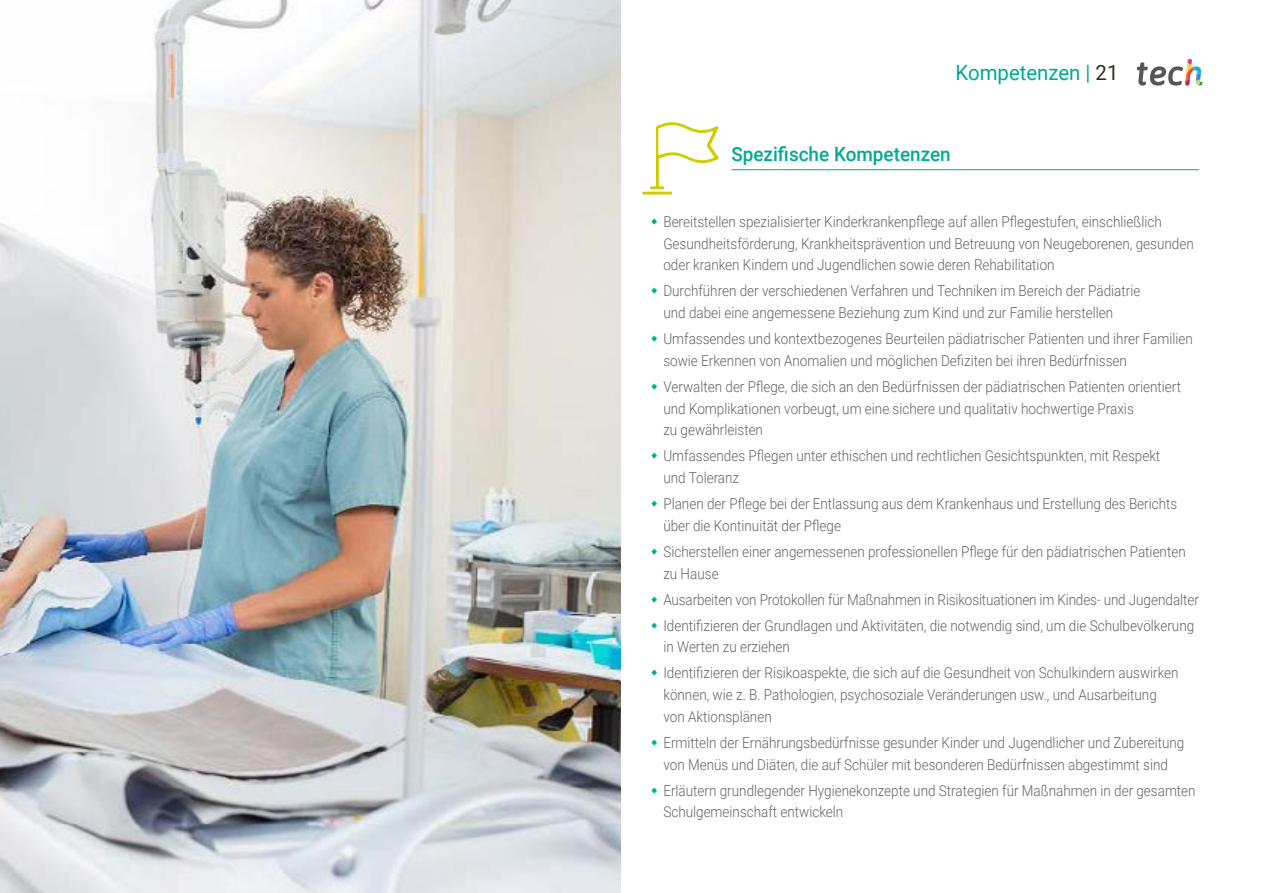
<style>
.page{position:relative;width:1263px;height:893px;background:#fff}
.page>*{position:absolute;margin:0;border:0;box-sizing:border-box;transform-origin:0 0}
.t1{font:21px "Roboto";color:#00a996}
.t2{font:500 19.5px "Roboto";color:#00a996}
.t3{font:300 15px/21.8px "Roboto";color:#61646a;scale:.9 1}
.s1{color:#312e20}
</style>
<div class="page">
<img style="left:0;top:0;width:621px;height:893px">
<hr style="left:731px;top:169px;width:468px;height:1px;background:#00a996">
<hr style="left:642px;top:192px;width:30px;height:3px;background:#cdce00">
<svg style="left:650px;top:122px;width:69px;height:67px"></svg>
<svg style="left:1137px;top:59px;width:65px;height:27px"></svg>
<h1 class="t1" style="left:955px;top:57px;width:164px">Kompetenzen | <span class="s1">21</span></h1>
<h2 class="t2" style="left:731px;top:141px;width:221px">Spezifische Kompetenzen</h2>
<p class="t3" style="left:663px;top:210px;width:591px">Bereitstellen spezialisierter Kinderkrankenpflege auf allen Pflegestufen, einschließlich<br>Gesundheitsförderung, Krankheitsprävention und Betreuung von Neugeborenen, gesunden oder kranken Kindern und Jugendlichen sowie deren Rehabilitation</p>
<p class="t3" style="left:663px;top:280px;width:531px">Durchführen der verschiedenen Verfahren und Techniken im Bereich der Pädiatrie und dabei eine angemessene Beziehung zum Kind und zur Familie herstellen</p>
<p class="t3" style="left:663px;top:327px;width:590px">Umfassendes und kontextbezogenes Beurteilen pädiatrischer Patienten und ihrer Familien sowie Erkennen von Anomalien und möglichen Defiziten bei ihren Bedürfnissen</p>
<p class="t3" style="left:663px;top:375px;width:577px">Verwalten der Pflege, die sich an den Bedürfnissen der pädiatrischen Patienten orientiert und Komplikationen vorbeugt, um eine sichere und qualitativ hochwertige Praxis<br>zu gewährleisten</p>
<p class="t3" style="left:663px;top:445px;width:554px">Umfassendes Pflegen unter ethischen und rechtlichen Gesichtspunkten, mit Respekt und Toleranz</p>
<p class="t3" style="left:663px;top:492px;width:572px">Planen der Pflege bei der Entlassung aus dem Krankenhaus und Erstellung des Berichts über die Kontinuität der Pflege</p>
<p class="t3" style="left:663px;top:540px;width:582px">Sicherstellen einer angemessenen professionellen Pflege für den pädiatrischen Patienten zu Hause</p>
<p class="t3" style="left:663px;top:586px;width:597px;line-height:26px">Ausarbeiten von Protokollen für Maßnahmen in Risikosituationen im Kindes- und Jugendalter<br>Identifizieren der Grundlagen und Aktivitäten, die notwendig sind, um die Schulbevölkerung</p>
<p class="t3" style="left:663px;top:634px;width:574px;line-height:26px">in Werten zu erziehen<br>Identifizieren der Risikoaspekte, die sich auf die Gesundheit von Schulkindern auswirken</p>
<p class="t3" style="left:663px;top:683px;width:550px">können, wie z. B. Pathologien, psychosoziale Veränderungen usw., und Ausarbeitung von Aktionsplänen</p>
<p class="t3" style="left:663px;top:731px;width:580px">Ermitteln der Ernährungsbedürfnisse gesunder Kinder und Jugendlicher und Zubereitung von Menüs und Diäten, die auf Schüler mit besonderen Bedürfnissen abgestimmt sind</p>
<p class="t3" style="left:663px;top:779px;width:593px">Erläutern grundlegender Hygienekonzepte und Strategien für Maßnahmen in der gesamten<br>Schulgemeinschaft entwickeln</p>
</div>
